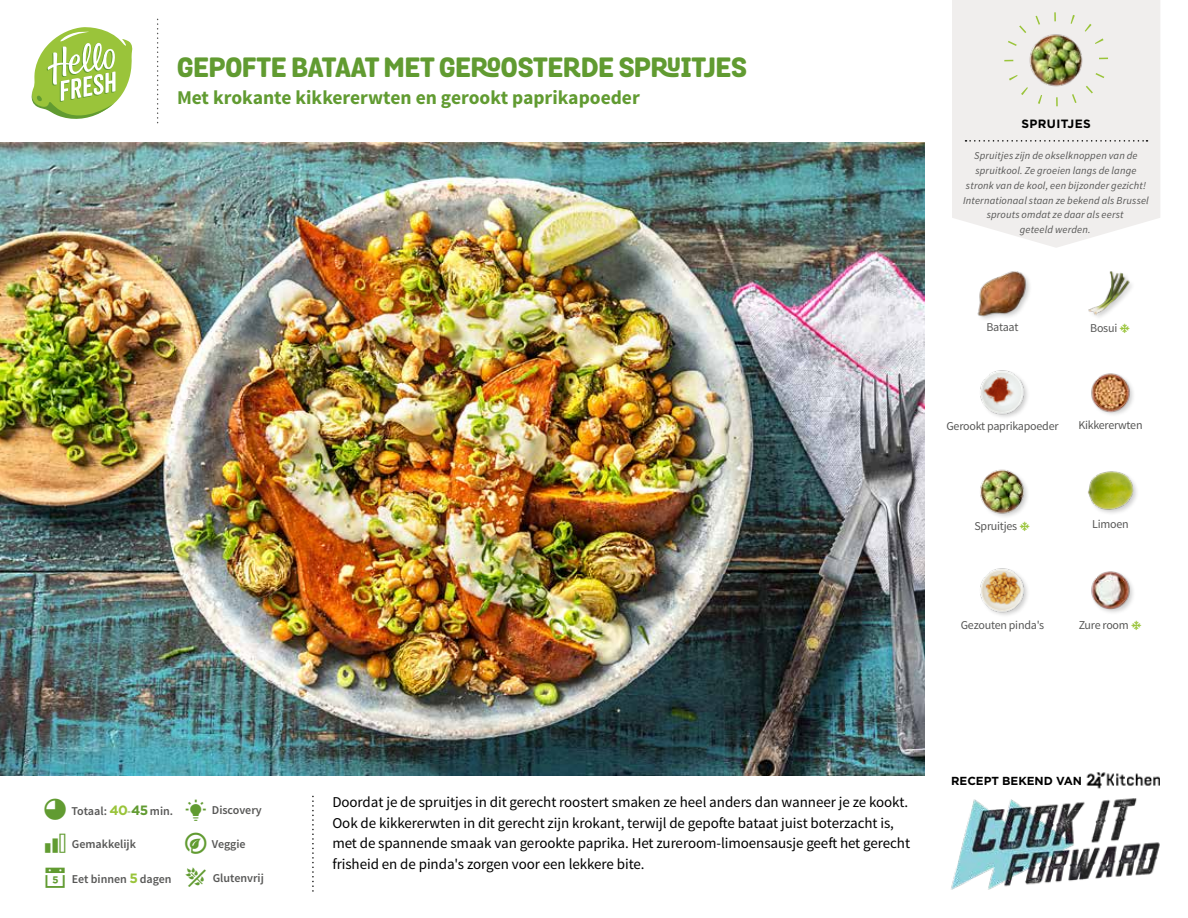
<style>
.page{position:relative;width:1188px;height:918px;background:#fff}
.page>*{position:absolute;margin:0;border:0;box-sizing:border-box;transform-origin:0 0}
.t1{font:800 27px "Grota Rounded";color:#619b31}
.t2{font:700 19.5px "Source Sans Pro";color:#619b31}
.t3{font:15px/20.5px "Source Sans Pro";letter-spacing:-.005em;color:#000}
.t4{font:12px "Source Sans Pro";letter-spacing:-.02em;color:#575756}
.t5{font:600 12px "Source Sans Pro";color:#575756}
.t6{font:700 12px "Gotham";letter-spacing:.03em;color:#000}
.t7{font:700 11.7px "Gotham";letter-spacing:-.005em;color:#000}
.t8{font:italic 10.5px/14.7px "Source Sans Pro";letter-spacing:.015em;color:#575756;text-align:center}
.s1{font-family:"Gotham";font-weight:700;font-size:13.5px;color:#9ac43a}
.s2{color:#87ac54}
.s3{font-family:"Gotham";font-weight:700;font-size:13.5px;color:#619b31}
</style>
<div class="page">
<svg style="left:31px;top:27px;width:102px;height:92px"></svg>
<img style="left:0;top:142px;width:925px;height:634px">
<svg style="left:952px;top:0;width:208px;height:248px;background:#f0efed"></svg>
<svg style="left:966px;top:140px;width:182px;height:2px"></svg>
<div style="left:1004px;top:12px;width:104px;height:94px;border:9px dashed #9ac43a;border-radius:50%"></div>
<img style="left:1088px;top:271px;width:44px;height:46px">
<div style="left:1087px;top:470px;width:53px;height:46px;background:#000;opacity:.2"></div>
<img style="left:1087px;top:470px;width:48px;height:46px">
<img style="left:1091px;top:373px;width:42px;height:42px">
<img style="left:1091px;top:571px;width:42px;height:42px">
<img style="left:977px;top:271px;width:53px;height:48px">
<img style="left:980px;top:469px;width:48px;height:48px">
<img style="left:980px;top:568px;width:48px;height:47px">
<img style="left:980px;top:370px;width:48px;height:47px">
<img style="left:1025px;top:28px;width:62px;height:63px">
<img style="left:951px;top:798px;width:209px;height:92px">
<img style="left:1086px;top:772px;width:73px;height:16px">
<h1 class="t1" style="left:177px;top:47px;width:571px">GEPOFTE BATAAT MET GEROOSTERDE SPRUITJES</h1>
<h2 class="t2" style="left:177px;top:85px;width:464px">Met krokante kikkererwten en gerookt paprikapoeder</h2>
<p class="t6" style="left:1022px;top:116px;width:71px">SPRUITJES</p>
<p class="t8" style="left:963px;top:149px;width:187px">Spruitjes zijn de okselknoppen van de spruitkool. Ze groeien langs de lange stronk van de kool, een bijzonder gezicht!<br>Internationaal staan ze bekend als Brussel sprouts omdat ze daar als eerst<br>geteeld werden.</p>
<p class="t4" style="left:986px;top:319px;width:34px">Bataat</p>
<p class="t4" style="left:1090px;top:321px;width:29px">Bosui</p>
<p class="t4" style="left:946px;top:418px;width:114px">Gerookt paprikapoeder</p>
<p class="t4" style="left:1078px;top:418px;width:66px">Kikkererwten</p>
<p class="t4" style="left:974px;top:519px;width:44px">Spruitjes</p>
<p class="t4" style="left:1092px;top:517px;width:38px">Limoen</p>
<p class="t4" style="left:961px;top:618px;width:85px">Gezouten pinda's</p>
<p class="t4" style="left:1079px;top:618px;width:52px">Zure room</p>
<p class="t5" style="left:71px;top:803px;width:103px">Totaal: <span class="s1">40</span><span class="s2">-</span><span class="s3">45</span> min.</p>
<p class="t5" style="left:212px;top:803px;width:52px">Discovery</p>
<p class="t5" style="left:72px;top:837px;width:66px">Gemakkelijk</p>
<p class="t5" style="left:212px;top:837px;width:35px">Veggie</p>
<p class="t5" style="left:72px;top:871px;width:101px">Eet binnen <span class="s1">5</span> dagen</p>
<p class="t5" style="left:213px;top:870px;width:53px">Glutenvrij</p>
<p class="t3" style="left:332px;top:792px;width:579px">Doordat je de spruitjes in dit gerecht roostert smaken ze heel anders dan wanneer je ze kookt.<br>Ook de kikkererwten in dit gerecht zijn krokant, terwijl de gepofte bataat juist boterzacht is, met de spannende smaak van gerookte paprika. Het zureroom-limoensausje geeft het gerecht frisheid en de pinda's zorgen voor een lekkere bite.</p>
<p class="t7" style="left:951px;top:773px;width:132px">RECEPT BEKEND VAN</p>
</div>
